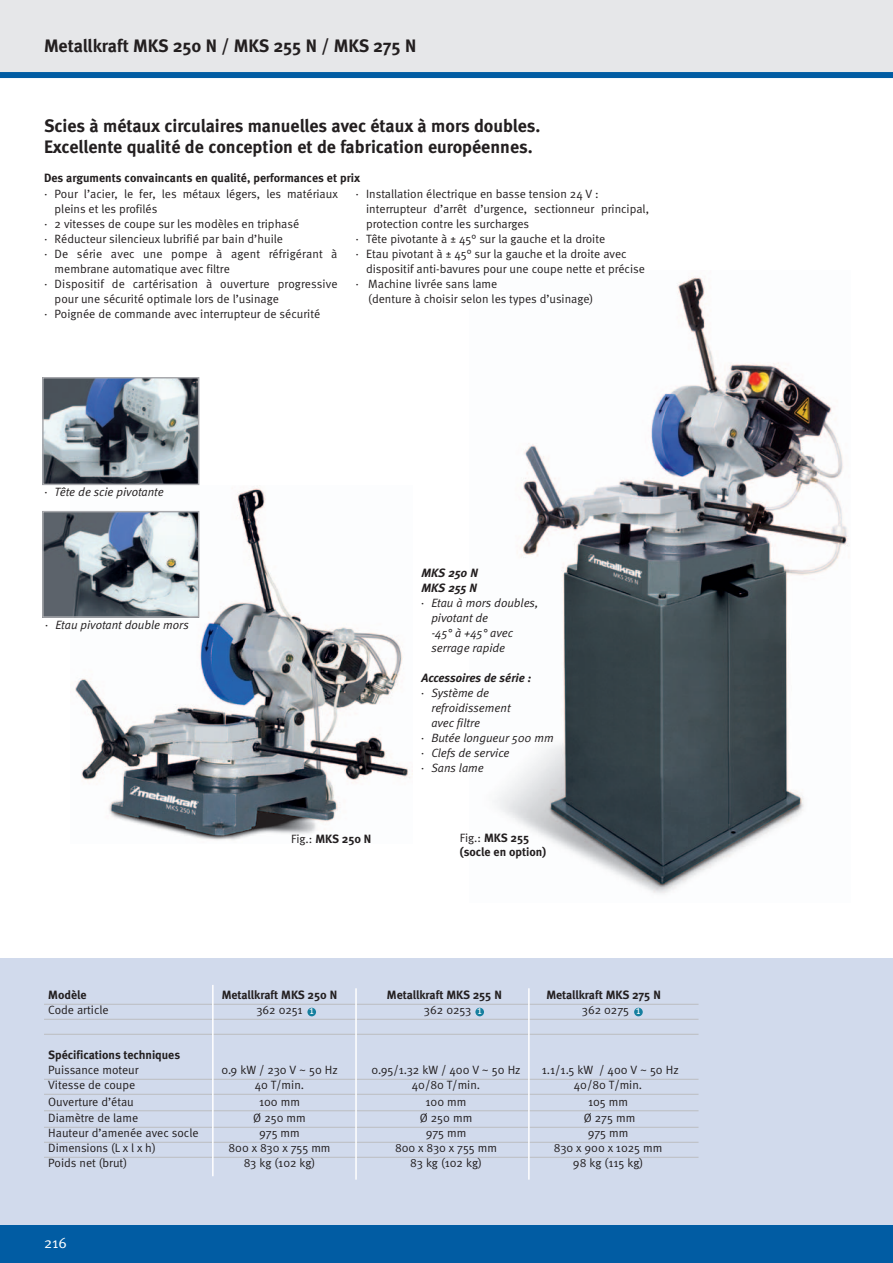
<style>
.page{position:relative;width:893px;height:1263px;background:#fff}
.page>*{position:absolute;margin:0;border:0;box-sizing:border-box;transform-origin:0 0}
._1_Überschrift_Argum{font:700 18px "Meta";color:#231f20}
.t1{font:15px "Meta Normal";color:#fff}
._2_Text_normal_8_10{font:12px/15px "Meta Normal";color:#231f20}
._4_Bildbeschreibung{font:italic 12px/15px "Meta Normal";color:#231f20}
.t2{font:700 12px "Meta";color:#231f20}
.flie__8_10{font:12px "Meta Normal";color:#231f20}
._3_Bildbeschreibung{font:italic 700 12px "Meta";letter-spacing:-.005em;color:#231f20}
.t3{font:11.4px "Meta Normal";color:#fff}
.s1{font-family:"Meta Normal";font-weight:400}
</style>
<div class="page">
<div style="left:0;top:1225px;width:893px;height:38px;background:#015ca3"></div>
<div style="left:0;top:0;width:893px;height:72px;background:#e6e7e9"></div>
<div style="left:0;top:72px;width:893px;height:6px;background:#015ca3"></div>
<img style="left:70px;top:485px;width:343px;height:355px">
<div style="left:0;top:958px;width:893px;height:267px;background:#d1daec"></div>
<img style="left:494px;top:277px;width:354px;height:617px">
<img style="left:45px;top:380px;width:151px;height:102px">
<div style="left:42px;top:377px;width:157px;height:108px;border:2px solid #a8a9ad"></div>
<img style="left:45px;top:514px;width:151px;height:101px">
<div style="left:42px;top:511px;width:157px;height:107px;border:2px solid #a8a9ad"></div>
<hr style="left:44px;top:1004px;width:654px;height:1px;background:#bcbdc0">
<hr style="left:44px;top:1019px;width:654px;height:1px;background:#bcbdc0">
<hr style="left:44px;top:1034px;width:654px;height:1px;background:#bcbdc0">
<hr style="left:44px;top:1079px;width:654px;height:1px;background:#bcbdc0">
<hr style="left:44px;top:1094px;width:654px;height:1px;background:#bcbdc0">
<hr style="left:44px;top:1110px;width:654px;height:1px;background:#bcbdc0">
<hr style="left:44px;top:1127px;width:654px;height:1px;background:#bcbdc0">
<hr style="left:44px;top:1142px;width:654px;height:1px;background:#bcbdc0">
<hr style="left:44px;top:1157px;width:654px;height:1px;background:#bcbdc0">
<hr style="left:212px;top:985px;width:2px;height:191px;background:#fff">
<hr style="left:355px;top:988px;width:2px;height:191px;background:#fff">
<hr style="left:528px;top:988px;width:2px;height:191px;background:#fff">
<div style="left:307px;top:1008px;width:9px;height:8px;background:#167f9f;border-radius:50%"></div>
<div style="left:475px;top:1008px;width:9px;height:8px;background:#167f9f;border-radius:50%"></div>
<div style="left:634px;top:1008px;width:9px;height:8px;background:#167f9f;border-radius:50%"></div>
<p class="_1_Überschrift_Argum" style="left:44px;top:35px;width:374px">Metallkraft MKS 250 N / MKS 255 N / MKS 275 N</p>
<p class="_1_Überschrift_Argum" style="left:44px;top:115px;width:498px">Scies à métaux circulaires manuelles avec étaux à mors doubles.</p>
<p class="_1_Überschrift_Argum" style="left:44px;top:136px;width:490px">Excellente qualité de conception et de fabrication européennes.</p>
<p class="_2_Text_normal_8_10" style="left:55px;top:186px;width:285px;text-indent:-11px">· Pour l’acier, le fer, les métaux légers, les matériaux pleins et les profilés</p>
<p class="_2_Text_normal_8_10" style="left:44px;top:216px;width:257px">· 2 vitesses de coupe sur les modèles en triphasé</p>
<p class="_2_Text_normal_8_10" style="left:44px;top:231px;width:240px">· Réducteur silencieux lubrifié par bain d’huile</p>
<p class="_2_Text_normal_8_10" style="left:55px;top:246px;width:284px;text-indent:-11px">· De série avec une pompe à agent réfrigérant à membrane automatique avec filtre</p>
<p class="_2_Text_normal_8_10" style="left:55px;top:276px;width:284px;text-indent:-11px">· Dispositif de cartérisation à ouverture progressive pour une sécurité optimale lors de l’usinage</p>
<p class="_2_Text_normal_8_10" style="left:44px;top:306px;width:278px">· Poignée de commande avec interrupteur de sécurité</p>
<p class="t2" style="left:44px;top:171px;width:318px">Des arguments convaincants en qualité, performances et prix</p>
<p class="_2_Text_normal_8_10" style="left:356px;top:186px;width:245px">· Installation électrique en basse tension 24 V :</p>
<p class="_2_Text_normal_8_10" style="left:366px;top:201px;width:284px">interrupteur d’arrêt d’urgence, sectionneur principal, protection contre les surcharges</p>
<p class="_2_Text_normal_8_10" style="left:356px;top:231px;width:251px">· Tête pivotante à ± 45° sur la gauche et la droite</p>
<p class="_2_Text_normal_8_10" style="left:356px;top:246px;width:273px">· Etau pivotant à ± 45° sur la gauche et la droite avec</p>
<p class="_2_Text_normal_8_10" style="left:366px;top:261px;width:280px">dispositif anti-bavures pour une coupe nette et précise</p>
<p class="flie__8_10" style="left:356px;top:277px;width:143px">· Machine livrée sans lame</p>
<p class="flie__8_10" style="left:368px;top:292px;width:226px">(denture à choisir selon les types d’usinage)</p>
<p class="_4_Bildbeschreibung" style="left:44px;top:484px;width:121px">· Tête de scie pivotante</p>
<p class="_4_Bildbeschreibung" style="left:45px;top:617px;width:146px">· Etau pivotant double mors</p>
<p class="t2" style="left:291px;top:832px;width:82px"><span class="s1">Fig.:</span> MKS 250 N</p>
<p class="_3_Bildbeschreibung" style="left:421px;top:565px;width:58px">MKS 250 N</p>
<p class="_3_Bildbeschreibung" style="left:421px;top:580px;width:57px">MKS 255 N</p>
<p class="_4_Bildbeschreibung" style="left:431px;top:595px;width:109px;text-indent:-11px">· Etau à mors doubles, pivotant de<br>-45° à +45° avec serrage rapide</p>
<p class="_3_Bildbeschreibung" style="left:421px;top:670px;width:111px">Accessoires de série :</p>
<p class="_4_Bildbeschreibung" style="left:421px;top:685px;width:70px">· Système de</p>
<p class="_4_Bildbeschreibung" style="left:431px;top:700px;width:81px">refroidissement</p>
<p class="_4_Bildbeschreibung" style="left:431px;top:715px;width:50px">avec filtre</p>
<p class="_4_Bildbeschreibung" style="left:421px;top:730px;width:135px">· Butée longueur 500 mm</p>
<p class="_4_Bildbeschreibung" style="left:421px;top:745px;width:90px">· Clefs de service</p>
<p class="_4_Bildbeschreibung" style="left:421px;top:760px;width:65px">· Sans lame</p>
<p class="t2" style="left:460px;top:830px;width:71px"><span class="s1">Fig.:</span> MKS 255</p>
<p class="t2" style="left:460px;top:845px;width:88px">(socle en option)</p>
<p class="t2" style="left:48px;top:988px;width:40px">Modèle</p>
<p class="t2" style="left:222px;top:988px;width:117px">Metallkraft MKS 250 N</p>
<p class="t2" style="left:387px;top:988px;width:116px">Metallkraft MKS 255 N</p>
<p class="t2" style="left:546px;top:988px;width:116px">Metallkraft MKS 275 N</p>
<p class="_2_Text_normal_8_10" style="left:48px;top:1002px;width:62px">Code article</p>
<p class="_2_Text_normal_8_10" style="left:256px;top:1002px;width:48px">362 0251</p>
<p class="_2_Text_normal_8_10" style="left:424px;top:1002px;width:49px">362 0253</p>
<p class="_2_Text_normal_8_10" style="left:582px;top:1002px;width:49px">362 0275</p>
<p class="t2" style="left:48px;top:1048px;width:133px">Spécifications techniques</p>
<p class="_2_Text_normal_8_10" style="left:48px;top:1062px;width:92px">Puissance moteur</p>
<p class="_2_Text_normal_8_10" style="left:221px;top:1062px;width:118px">0.9 kW / 230 V ~ 50 Hz</p>
<p class="_2_Text_normal_8_10" style="left:372px;top:1062px;width:151px">0.95/1.32 kW / 400 V ~ 50 Hz</p>
<p class="_2_Text_normal_8_10" style="left:542px;top:1062px;width:138px">1.1/1.5 kW / 400 V ~ 50 Hz</p>
<p class="_2_Text_normal_8_10" style="left:48px;top:1077px;width:89px">Vitesse de coupe</p>
<p class="_2_Text_normal_8_10" style="left:255px;top:1077px;width:51px">40 T/min.</p>
<p class="_2_Text_normal_8_10" style="left:412px;top:1077px;width:70px">40/80 T/min.</p>
<p class="_2_Text_normal_8_10" style="left:574px;top:1077px;width:70px">40/80 T/min.</p>
<p class="_2_Text_normal_8_10" style="left:48px;top:1094px;width:87px">Ouverture d’étau</p>
<p class="_2_Text_normal_8_10" style="left:259px;top:1094px;width:43px">100 mm</p>
<p class="_2_Text_normal_8_10" style="left:426px;top:1094px;width:43px">100 mm</p>
<p class="_2_Text_normal_8_10" style="left:588px;top:1094px;width:42px">105 mm</p>
<p class="_2_Text_normal_8_10" style="left:48px;top:1110px;width:91px">Diamètre de lame</p>
<p class="_2_Text_normal_8_10" style="left:253px;top:1110px;width:54px">Ø 250 mm</p>
<p class="_2_Text_normal_8_10" style="left:420px;top:1110px;width:54px">Ø 250 mm</p>
<p class="_2_Text_normal_8_10" style="left:584px;top:1110px;width:53px">Ø 275 mm</p>
<p class="_2_Text_normal_8_10" style="left:48px;top:1125px;width:152px">Hauteur d’amenée avec socle</p>
<p class="_2_Text_normal_8_10" style="left:259px;top:1125px;width:42px">975 mm</p>
<p class="_2_Text_normal_8_10" style="left:426px;top:1125px;width:42px">975 mm</p>
<p class="_2_Text_normal_8_10" style="left:588px;top:1125px;width:42px">975 mm</p>
<p class="_2_Text_normal_8_10" style="left:48px;top:1140px;width:109px">Dimensions (L x l x h)</p>
<p class="_2_Text_normal_8_10" style="left:228px;top:1140px;width:104px">800 x 830 x 755 mm</p>
<p class="_2_Text_normal_8_10" style="left:395px;top:1140px;width:104px">800 x 830 x 755 mm</p>
<p class="_2_Text_normal_8_10" style="left:554px;top:1140px;width:110px">830 x 900 x 1025 mm</p>
<p class="_2_Text_normal_8_10" style="left:48px;top:1155px;width:80px">Poids net (brut)</p>
<p class="_2_Text_normal_8_10" style="left:244px;top:1155px;width:73px">83 kg (102 kg)</p>
<p class="_2_Text_normal_8_10" style="left:410px;top:1155px;width:73px">83 kg (102 kg)</p>
<p class="_2_Text_normal_8_10" style="left:573px;top:1155px;width:72px">98 kg (115 kg)</p>
<p class="t3" style="left:309px;top:1004px;width:6px">1</p>
<p class="t3" style="left:477px;top:1004px;width:6px">1</p>
<p class="t3" style="left:636px;top:1004px;width:6px">1</p>
<p class="t1" style="left:47px;top:1232px;width:24px">216</p>
<p class="t1" style="left:44px;top:1234px;width:24px">216</p>
</div>
